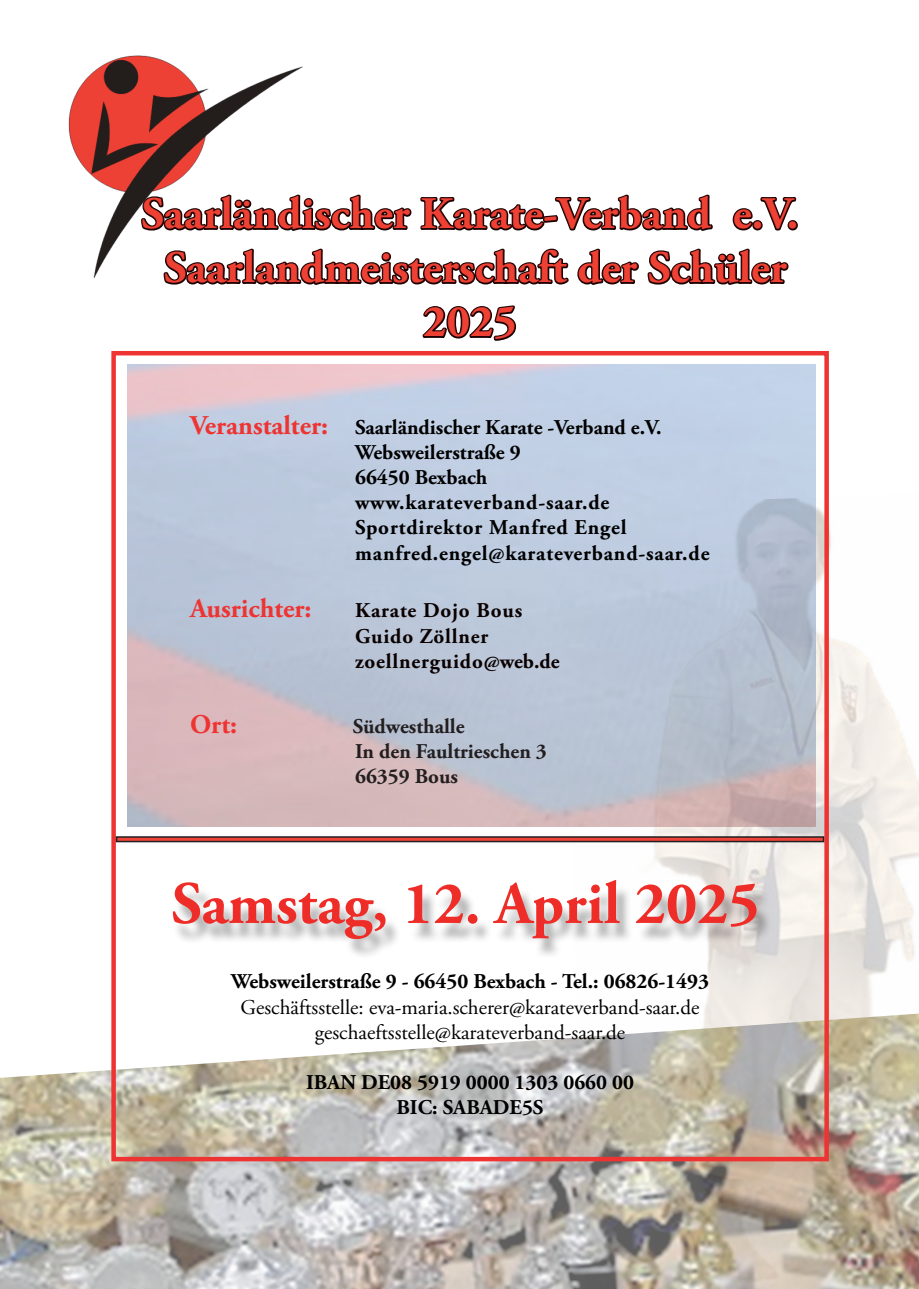
<style>
.page{position:relative;width:919px;height:1289px;background:#fff}
.page>*{position:absolute;margin:0;border:0;box-sizing:border-box;transform-origin:0 0}
.t1{font:700 60px "Adobe Garamond Pro";color:#ee2d28}
.t2{font:700 45px/54px "Adobe Garamond Pro";color:#ee4134;text-align:center}
.t3{font:700 27px "Adobe Garamond Pro";color:#ee3432}
.t4{font:700 21px/25.2px "Adobe Garamond Pro";letter-spacing:.04em;color:#000}
.t5{font:21px/25.2px "Adobe Garamond Pro";color:#000;text-align:center}
.t6{font:700 21px/25.2px "Adobe Garamond Pro";color:#000;text-align:center}
.t7{font:700 21px/25.2px "Adobe Garamond Pro";letter-spacing:.04em;color:#0a0100}
.t8{font:700 21px/25.2px "Adobe Garamond Pro";color:#231f20}
.s1{font-size:27px;color:#ee3432}
</style>
<div class="page">
<img style="left:559px;top:494px;width:359px;height:519px">
<img style="left:0;top:1013px;width:918px;height:275px">
<img style="left:128px;top:364px;width:687px;height:462px">
<img style="left:68px;top:55px;width:72px;height:223px">
<div style="left:111px;top:351px;width:717px;height:810px;border:4px solid #ee3433"></div>
<svg style="left:140px;top:55px;width:657px;height:230px"></svg>
<svg style="left:422px;top:305px;width:95px;height:36px"></svg>
<div style="left:172px;top:884px;width:599px;height:74px;background:#231f20;opacity:.38"></div>
<div style="left:116px;top:836px;width:708px;height:6px;border:2px solid #231f20"></div>
<h2 class="t2" style="left:141px;top:188px;width:658px">Saarländischer Karate-Verband e.V.<br>Saarlandmeisterschaft der Schüler<br>2025</h2>
<p class="t4" style="left:355px;top:415px;width:356px;text-indent:-165px"><span class="s1">Veranstalter:</span> Saarländischer Karate -Verband e.V.<br>Websweilerstraße 9<br>66450 Bexbach www.karateverband-saar.de<br>Sportdirektor Manfred Engel manfred.engel@karateverband-saar.de</p>
<p class="t3" style="left:190px;top:593px;width:123px">Ausrichter:</p>
<p class="t7" style="left:355px;top:598px;width:206px">Karate Dojo Bous<br>Guido Zöllner zoellnerguido@web.de</p>
<p class="t3" style="left:190px;top:708px;width:49px">Ort:</p>
<p class="t8" style="left:353px;top:713px;width:195px">Südwesthalle<br>In den Faultrieschen 3<br>66359 Bous</p>
<h1 class="t1" style="left:171px;top:869px;width:589px">Samstag, 12. April 2025</h1>
<p class="t6" style="left:231px;top:969px;width:479px">Websweilerstraße 9 - 66450 Bexbach - Tel.: 06826-1493</p>
<p class="t5" style="left:240px;top:995px;width:460px">Geschäftsstelle: eva-maria.scherer@karateverband-saar.de geschaeftsstelle@karateverband-saar.de</p>
<p class="t6" style="left:306px;top:1070px;width:329px">IBAN DE08 5919 0000 1303 0660 00<br>BIC: SABADE5S</p>
</div>
